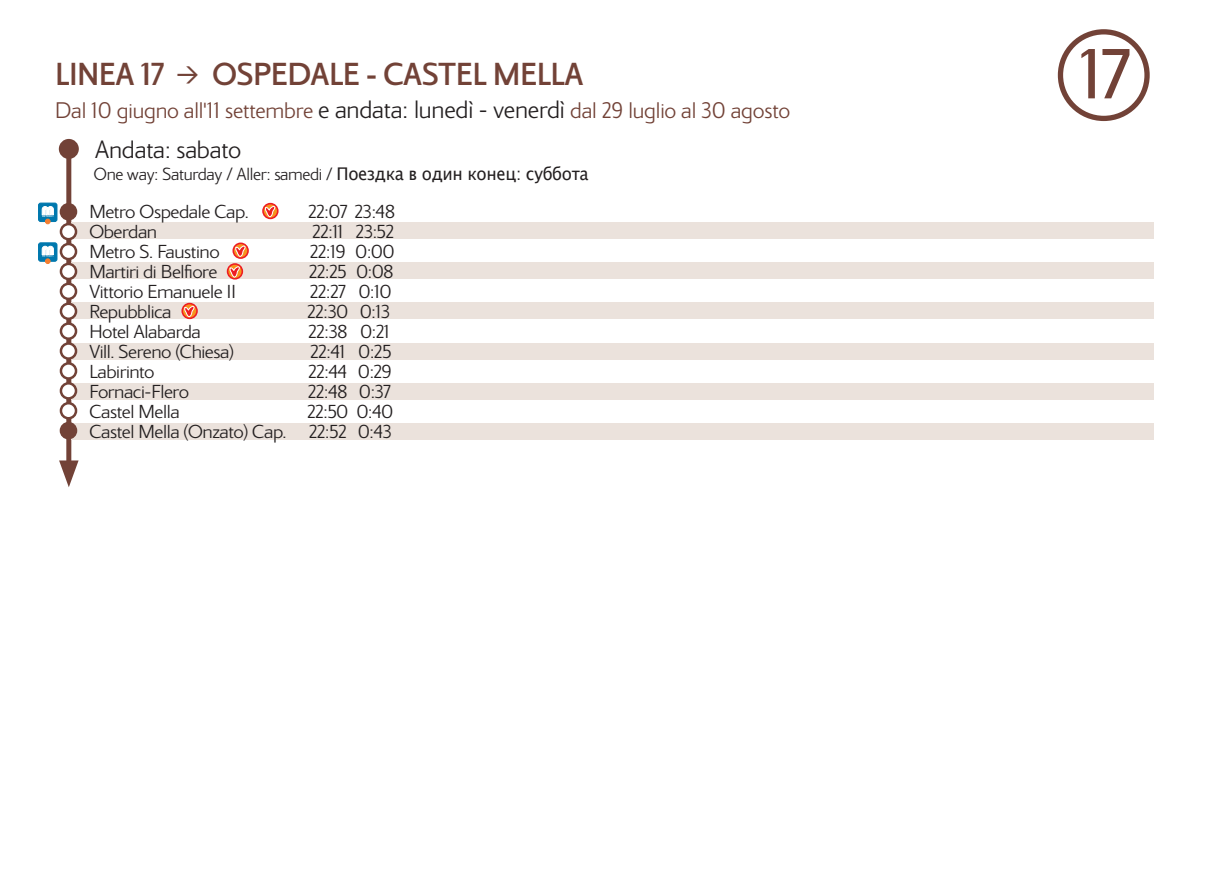
<style>
.page{position:relative;width:1205px;height:886px;background:#fff}
.page>*{position:absolute;margin:0;border:0;box-sizing:border-box;transform-origin:0 0}
.t1{font:700 70.5px "Metrobrescia";color:#724237}
.t2{font:900 31.75px "Metrobrescia";letter-spacing:-.04em;color:#724237}
.t3{font:500 25px "Metrobrescia";letter-spacing:-.01em;color:#231f20;scale:.95 1}
.t4{font:500 22.5px "Metrobrescia";letter-spacing:-.01em;color:#724237;scale:.95 1}
.nodi{font:500 18.75px "Metrobrescia";letter-spacing:-.025em;color:#231f20}
.Stile_di_paragrafo_2{font:500 18.75px "Metrobrescia";letter-spacing:-.04em;color:#231f20}
.t5{font:500 17.5px "Metrobrescia";letter-spacing:-.02em;color:#231f20;scale:.95 1}
.s1{font-family:"DIN";font-weight:500;font-size:22px}
.s2{font-size:25px;color:#231f20}
.s3{font-family:"Lucida Grande";font-weight:400}
</style>
<div class="page">
<div style="left:1058px;top:29px;width:91px;height:92px;border:5px solid #724237;border-radius:50%"></div>
<div style="left:66px;top:149px;width:5px;height:321px;background:#724237"></div>
<div style="left:59px;top:139px;width:20px;height:20px;background:#724237;border-radius:50%"></div>
<svg style="left:59px;top:460px;width:20px;height:27px"></svg>
<div style="left:71px;top:423px;width:1083px;height:17px;background:#ebe2dc"></div>
<div style="left:71px;top:222px;width:1083px;height:17px;background:#ebe2dc"></div>
<div style="left:71px;top:263px;width:1083px;height:16px;background:#ebe2dc"></div>
<div style="left:71px;top:303px;width:1083px;height:16px;background:#ebe2dc"></div>
<div style="left:71px;top:343px;width:1083px;height:16px;background:#ebe2dc"></div>
<div style="left:71px;top:383px;width:1083px;height:16px;background:#ebe2dc"></div>
<div style="left:60px;top:203px;width:17px;height:18px;background:#724237;border-radius:50%"></div>
<div style="left:61px;top:224px;width:15px;height:15px;background:#fff;border-radius:50%"></div>
<div style="left:60px;top:223px;width:17px;height:17px;border:2px solid #724237;border-radius:50%"></div>
<div style="left:61px;top:264px;width:15px;height:15px;background:#fff;border-radius:50%"></div>
<div style="left:60px;top:263px;width:17px;height:17px;border:2px solid #724237;border-radius:50%"></div>
<div style="left:61px;top:284px;width:15px;height:15px;background:#fff;border-radius:50%"></div>
<div style="left:60px;top:283px;width:17px;height:17px;border:2px solid #724237;border-radius:50%"></div>
<svg style="left:61px;top:304px;width:15px;height:15px"></svg>
<div style="left:60px;top:302px;width:17px;height:18px;border:2px solid #724237;border-radius:50%"></div>
<svg style="left:61px;top:324px;width:15px;height:15px"></svg>
<div style="left:60px;top:322px;width:17px;height:18px;border:2px solid #724237;border-radius:50%"></div>
<svg style="left:61px;top:343px;width:15px;height:16px"></svg>
<div style="left:60px;top:342px;width:17px;height:18px;border:2px solid #724237;border-radius:50%"></div>
<svg style="left:61px;top:363px;width:15px;height:15px"></svg>
<div style="left:60px;top:362px;width:17px;height:18px;border:2px solid #724237;border-radius:50%"></div>
<div style="left:61px;top:403px;width:15px;height:15px;background:#fff;border-radius:50%"></div>
<div style="left:60px;top:402px;width:17px;height:17px;border:2px solid #724237;border-radius:50%"></div>
<div style="left:61px;top:244px;width:15px;height:15px;background:#fff;border-radius:50%"></div>
<div style="left:60px;top:243px;width:17px;height:17px;border:2px solid #724237;border-radius:50%"></div>
<div style="left:60px;top:422px;width:17px;height:17px;background:#724237;border-radius:50%"></div>
<svg style="left:61px;top:383px;width:15px;height:15px"></svg>
<div style="left:60px;top:382px;width:17px;height:18px;border:2px solid #724237;border-radius:50%"></div>
<div style="left:227px;top:263px;width:16px;height:17px;border:2px solid #ee1d23;border-radius:50%"></div>
<svg style="left:230px;top:266px;width:10px;height:11px"></svg>
<div style="left:181px;top:303px;width:17px;height:16px;border:2px solid #ee1d23;border-radius:50%"></div>
<svg style="left:184px;top:306px;width:10px;height:11px"></svg>
<div style="left:262px;top:203px;width:17px;height:16px;border:2px solid #ee1d23;border-radius:50%"></div>
<svg style="left:265px;top:206px;width:10px;height:11px"></svg>
<svg style="left:233px;top:243px;width:15px;height:15px"></svg>
<div style="left:232px;top:242px;width:17px;height:17px;border:2px solid #ee1d23;border-radius:50%"></div>
<svg style="left:235px;top:246px;width:10px;height:11px"></svg>
<svg style="left:39px;top:203px;width:18px;height:18px"></svg>
<div style="left:38px;top:203px;width:19px;height:19px;border:1px solid #0078ae;border-radius:2px"></div>
<svg style="left:42px;top:206px;width:11px;height:18px"></svg>
<svg style="left:39px;top:243px;width:18px;height:18px"></svg>
<div style="left:38px;top:243px;width:19px;height:18px;border:1px solid #0078ae;border-radius:2px"></div>
<svg style="left:42px;top:246px;width:11px;height:18px"></svg>
<p class="t2" style="left:55px;top:55px;width:530px">LINEA 17 <span class="s1">&gt;</span> OSPEDALE - CASTEL MELLA</p>
<p class="t4" style="left:55px;top:98px;width:775px">Dal 10 giugno all'11 settembre <span class="s2">e andata: lunedì - venerdì</span> dal 29 luglio al 30 agosto</p>
<p class="t3" style="left:95px;top:135px;width:156px">Andata: sabato</p>
<p class="t5" style="left:94px;top:164px;width:523px">One way: Saturday / Aller: samedi / <span class="s3">Поездка в один конец: суббота</span></p>
<p class="nodi" style="left:89px;top:200px;width:161px">Metro Ospedale Cap.</p>
<p class="nodi" style="left:89px;top:220px;width:70px">Oberdan</p>
<p class="nodi" style="left:89px;top:240px;width:132px">Metro S. Faustino</p>
<p class="nodi" style="left:89px;top:260px;width:130px">Martiri di Belfiore</p>
<p class="nodi" style="left:89px;top:280px;width:149px">Vittorio Emanuele II</p>
<p class="nodi" style="left:89px;top:300px;width:84px">Repubblica</p>
<p class="nodi" style="left:89px;top:320px;width:113px">Hotel Alabarda</p>
<p class="nodi" style="left:89px;top:340px;width:146px">Vill. Sereno (Chiesa)</p>
<p class="nodi" style="left:89px;top:360px;width:67px">Labirinto</p>
<p class="nodi" style="left:89px;top:380px;width:101px">Fornaci-Flero</p>
<p class="nodi" style="left:89px;top:400px;width:92px">Castel Mella</p>
<p class="nodi" style="left:89px;top:420px;width:199px">Castel Mella (Onzato) Cap.</p>
<p class="Stile_di_paragrafo_2" style="left:308px;top:200px;width:89px">22:07 23:48</p>
<p class="Stile_di_paragrafo_2" style="left:312px;top:220px;width:84px">22:11 23:52</p>
<p class="Stile_di_paragrafo_2" style="left:310px;top:240px;width:86px">22:19 0:00</p>
<p class="Stile_di_paragrafo_2" style="left:309px;top:260px;width:86px">22:25 0:08</p>
<p class="Stile_di_paragrafo_2" style="left:310px;top:280px;width:83px">22:27 0:10</p>
<p class="Stile_di_paragrafo_2" style="left:307px;top:300px;width:84px">22:30 0:13</p>
<p class="Stile_di_paragrafo_2" style="left:308px;top:320px;width:83px">22:38 0:21</p>
<p class="Stile_di_paragrafo_2" style="left:310px;top:340px;width:83px">22:41 0:25</p>
<p class="Stile_di_paragrafo_2" style="left:308px;top:360px;width:85px">22:44 0:29</p>
<p class="Stile_di_paragrafo_2" style="left:308px;top:380px;width:85px">22:48 0:37</p>
<p class="Stile_di_paragrafo_2" style="left:307px;top:400px;width:88px">22:50 0:40</p>
<p class="Stile_di_paragrafo_2" style="left:309px;top:420px;width:85px">22:52 0:43</p>
<p class="t1" style="left:1079px;top:33px;width:54px">17</p>
</div>
